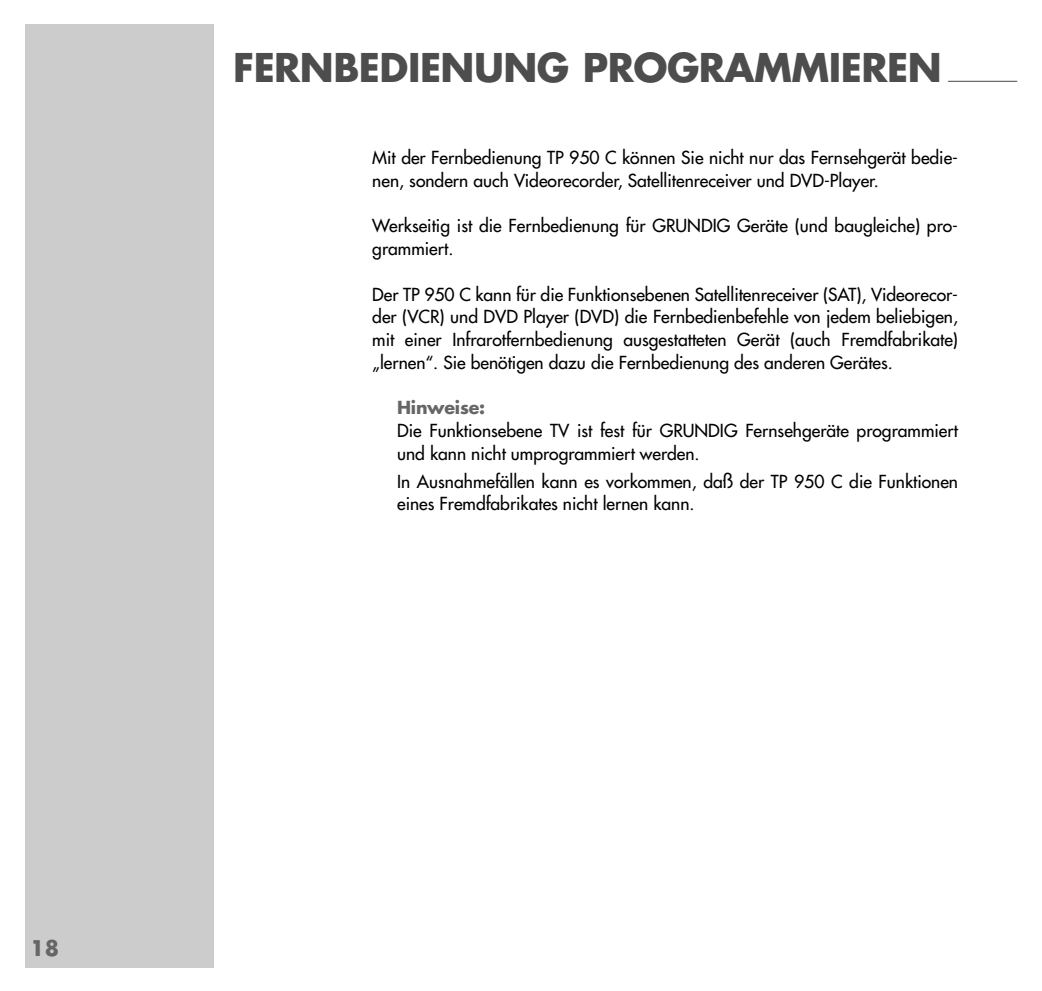
<style>
.page{position:relative;width:1042px;height:991px;background:#fff}
.page>*{position:absolute;margin:0;border:0;box-sizing:border-box;transform-origin:0 0}
.t1{font:700 38.5px "Futura";letter-spacing:-.015em;color:#4d4d4d}
.t2{font:700 21px "Futura";color:#666}
.t3{font:17.5px/22.8px "Futura";color:#000}
.t4{font:700 17.5px "Futura";letter-spacing:-.015em;color:#666}
.t5{font:700 15.75px "Futura";color:#666}
</style>
<div class="page">
<div style="left:25px;top:25px;width:188px;height:942px;background:#ccc"></div>
<p class="t2" style="left:30px;top:939px;width:30px">18</p>
<h1 class="t1" style="left:233px;top:50px;width:709px">FERNBEDIENUNG PROGRAMMIEREN</h1>
<p class="t5" style="left:947px;top:66px;width:71px">_________</p>
<p class="t3" style="left:372px;top:147px;width:587px">Mit der Fernbedienung TP 950 C können Sie nicht nur das Fernsehgerät bedie&shy;nen, sondern auch Videorecorder, Satellitenreceiver und DVD-Player.</p>
<p class="t3" style="left:372px;top:216px;width:587px">Werkseitig ist die Fernbedienung für GRUNDIG Geräte (und baugleiche) pro&shy;grammiert.</p>
<p class="t3" style="left:372px;top:284px;width:587px;text-align:justify">Der TP 950 C kann für die Funktionsebenen Satellitenreceiver (SAT), Videorecor&shy;der (VCR) und DVD Player (DVD) die Fernbedienbefehle von jedem beliebigen, mit einer Infrarotfernbedienung ausgestatteten Gerät (auch Fremdfabrikate) „lernen“. Sie benötigen dazu die Fernbedienung des anderen Gerätes.</p>
<p class="t4" style="left:397px;top:400px;width:90px">Hinweise:</p>
<p class="t3" style="left:397px;top:420px;width:562px">Die Funktionsebene TV ist fest für GRUNDIG Fernsehgeräte programmiert und kann nicht umprogrammiert werden.</p>
<p class="t3" style="left:397px;top:471px;width:562px">In Ausnahmefällen kann es vorkommen, daß der TP 950 C die Funktionen eines Fremdfabrikates nicht lernen kann.</p>
</div>
